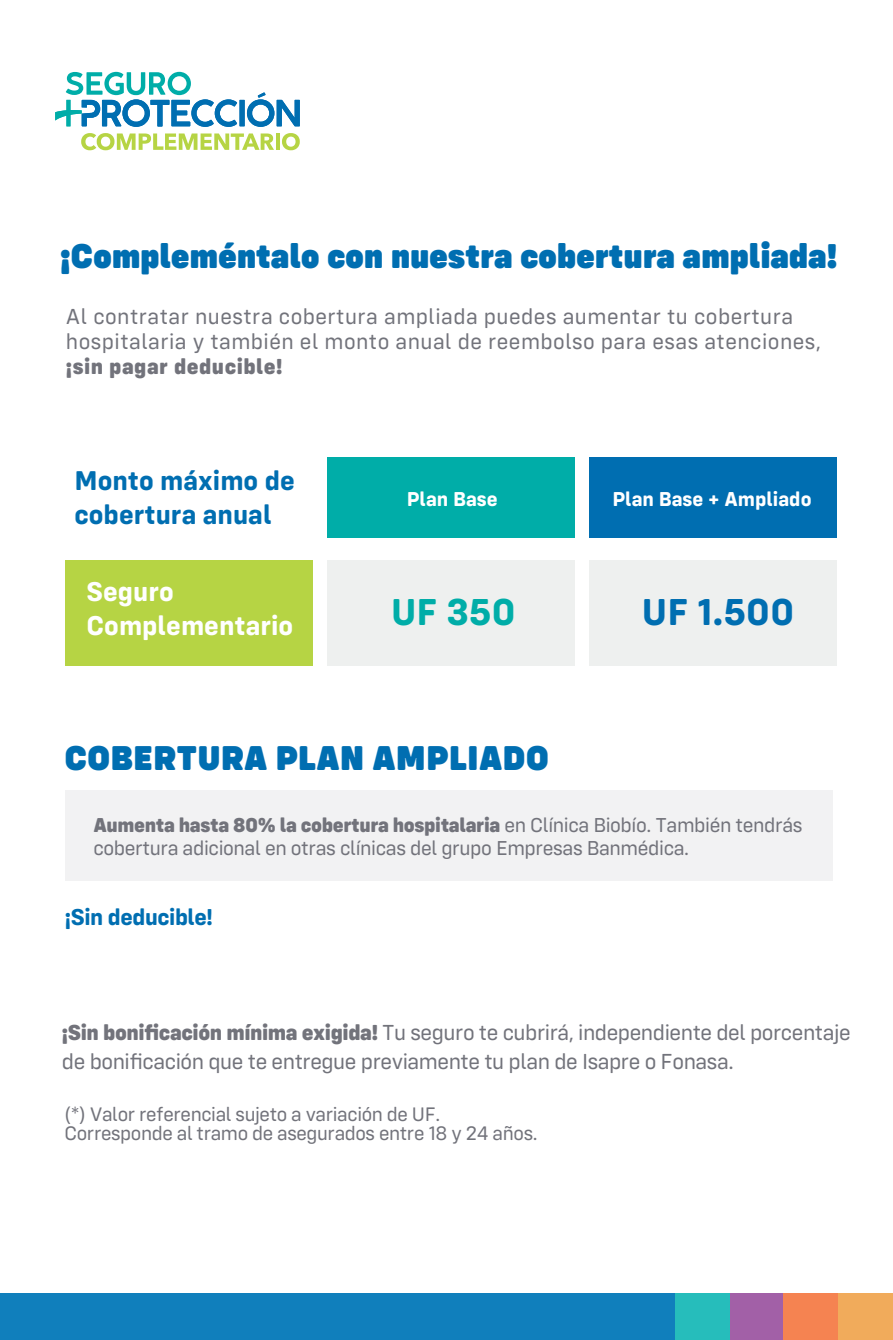
<style>
.page{position:relative;width:893px;height:1340px;background:#fff}
.page>*{position:absolute;margin:0;border:0;box-sizing:border-box;transform-origin:0 0}
.t1{font:700 38.7px "Config Rounded";color:#006eb1}
.t2{font:700 38.7px "Config Rounded";color:#00ada8}
.t3{font:900 35.77px "Config Rounded";letter-spacing:-.01em;color:#006eb1}
.t4{font:700 28.12px/33.8px "Config Rounded";color:#006eb1}
.t5{font:700 28.12px/33.8px "Config Rounded";color:#fff}
.t6{font:700 23.85px "Config Rounded";letter-spacing:-.02em;color:#006eb1}
.t7{font:22.5px/29.2px "Config Rounded";letter-spacing:-.02em;color:#72737b}
.t8{font:22.5px/24.8px "Config Rounded";letter-spacing:.02em;color:#72737b}
.t9{font:800 22.5px "Config Rounded";letter-spacing:.02em;color:#72737b}
.t10{font:20.7px/22.5px "Config Rounded";letter-spacing:-.02em;color:#72737b}
.t11{font:700 20.7px "Config Rounded";color:#fff}
.t12{font:20.25px/19.6px "Config Rounded";letter-spacing:-.02em;color:#72737b}
.s1{font-weight:800}
</style>
<div class="page">
<div style="left:65px;top:790px;width:767px;height:91px;background:#f2f2f3"></div>
<div style="left:837px;top:1293px;width:56px;height:46px;background:#f1ab5b"></div>
<div style="left:0;top:1293px;width:675px;height:46px;background:#107fbc"></div>
<div style="left:729px;top:1293px;width:54px;height:46px;background:#a260a7"></div>
<div style="left:783px;top:1293px;width:55px;height:46px;background:#f58351"></div>
<div style="left:675px;top:1293px;width:54px;height:46px;background:#26bdbb"></div>
<div style="left:239px;top:100px;width:6px;height:26px;background:#006eb1"></div>
<svg style="left:247px;top:92px;width:53px;height:35px"></svg>
<svg style="left:81px;top:133px;width:193px;height:17px"></svg>
<hr style="left:276px;top:133px;width:4px;height:17px;background:#b6d444">
<svg style="left:282px;top:133px;width:18px;height:17px"></svg>
<svg style="left:55px;top:72px;width:182px;height:55px"></svg>
<div style="left:65px;top:560px;width:248px;height:105px;background:#b6d444"></div>
<div style="left:327px;top:560px;width:248px;height:105px;background:#eef0ef"></div>
<div style="left:589px;top:560px;width:247px;height:105px;background:#eef0ef"></div>
<div style="left:327px;top:457px;width:248px;height:81px;background:#00ada8"></div>
<div style="left:589px;top:457px;width:247px;height:81px;background:#006eb1"></div>
<h2 class="t3" style="left:60px;top:234px;width:778px">¡Compleméntalo con nuestra cobertura ampliada!</h2>
<p class="t8" style="left:66px;top:304px;width:756px">Al contratar nuestra cobertura ampliada puedes aumentar tu cobertura hospitalaria y también el monto anual de reembolso para esas atenciones,</p>
<p class="t9" style="left:66px;top:352px;width:218px">¡sin pagar deducible!</p>
<p class="t4" style="left:74px;top:463px;width:222px">Monto máximo de cobertura anual</p>
<p class="t5" style="left:86px;top:574px;width:209px">Seguro<br>Complementario</p>
<p class="t11" style="left:407px;top:487px;width:93px">Plan Base</p>
<p class="t11" style="left:612px;top:487px;width:201px">Plan Base + Ampliado</p>
<h1 class="t2" style="left:391px;top:588px;width:126px">UF 350</h1>
<h1 class="t1" style="left:642px;top:588px;width:154px">UF 1.500</h1>
<h2 class="t3" style="left:64px;top:735px;width:486px">COBERTURA PLAN AMPLIADO</h2>
<p class="t10" style="left:93px;top:814px;width:711px"><span class="s1">Aumenta hasta 80% la cobertura hospitalaria</span> en Clínica Biobío. También tendrás cobertura adicional en otras clínicas del grupo Empresas Banmédica.</p>
<p class="t6" style="left:65px;top:902px;width:149px">¡Sin deducible!</p>
<p class="t7" style="left:62px;top:1017px;width:790px"><span class="s1">¡Sin bonificación mínima exigida!</span> Tu seguro te cubrirá, independiente del porcentaje de bonificación que te entregue previamente tu plan de Isapre o Fonasa.</p>
<p class="t12" style="left:64px;top:1103px;width:475px">(*) Valor referencial sujeto a variación de UF.<br>Corresponde al tramo de asegurados entre 18 y 24 años.</p>
</div>
